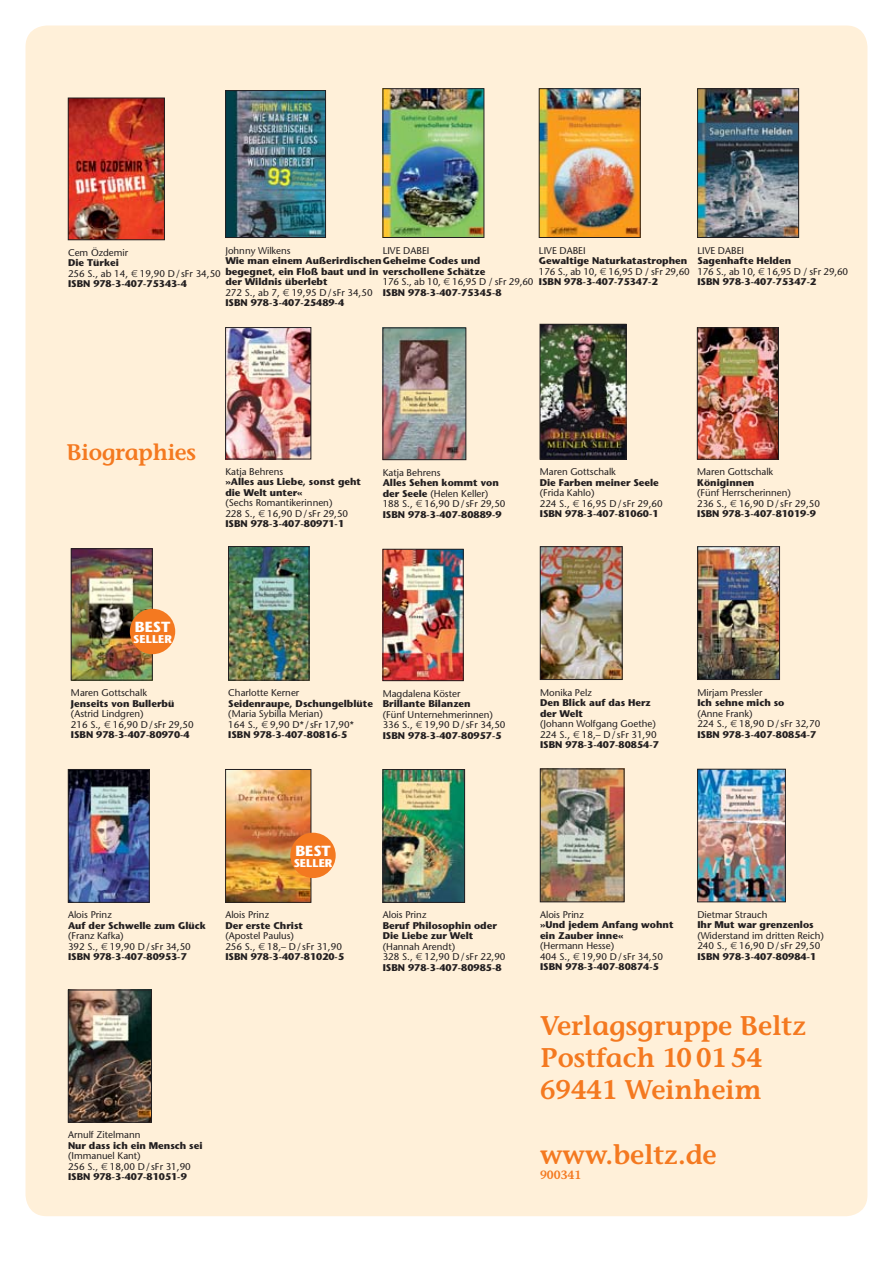
<style>
.page{position:relative;width:893px;height:1263px;background:#fff}
.page>*{position:absolute;margin:0;border:0;box-sizing:border-box;transform-origin:0 0}
.t1{font:600 27px/32.4px "Stone Informal";color:#f47920}
.t2{font:600 22.5px "Stone Informal";letter-spacing:-.015em;color:#f47920}
.t3{font:700 14.7px "Stone Sans";color:#fff}
.t4{font:600 12px "Stone Informal";color:#f47920}
.t5{font:700 11.25px "Stone Sans";color:#fff}
.t6{font:9.75px/10.5px "Stone Sans";color:#231f20}
.t7{font:700 9.75px/10.5px "Stone Sans";color:#231f20}
.s1{font-weight:400}
.s2{font-family:"Euro Signs BQ";font-weight:400}
.s3{font-family:"Euro Signs BQ"}
.s4{font-weight:700}
</style>
<div class="page">
<div style="left:26px;top:26px;width:841px;height:1190px;background:#fff0d9;border-radius:21px"></div>
<img style="left:70px;top:100px;width:93px;height:138px">
<div style="left:68px;top:98px;width:97px;height:142px;border:1px solid #231f20"></div>
<img style="left:227px;top:92px;width:97px;height:144px">
<div style="left:225px;top:90px;width:101px;height:148px;border:1px solid #231f20"></div>
<img style="left:541px;top:90px;width:97px;height:146px">
<div style="left:539px;top:88px;width:101px;height:150px;border:1px solid #231f20"></div>
<img style="left:699px;top:90px;width:98px;height:146px">
<div style="left:697px;top:88px;width:102px;height:150px;border:1px solid #231f20"></div>
<img style="left:385px;top:90px;width:97px;height:146px">
<div style="left:383px;top:88px;width:101px;height:150px;border:1px solid #231f20"></div>
<img style="left:385px;top:771px;width:78px;height:130px">
<div style="left:383px;top:769px;width:82px;height:134px;border:1px solid #231f20"></div>
<img style="left:385px;top:330px;width:79px;height:128px">
<div style="left:383px;top:328px;width:83px;height:132px;border:1px solid #231f20"></div>
<img style="left:227px;top:329px;width:82px;height:128px">
<div style="left:225px;top:327px;width:86px;height:132px;border:1px solid #231f20"></div>
<img style="left:230px;top:548px;width:77px;height:130px">
<div style="left:228px;top:546px;width:81px;height:134px;border:1px solid #231f20"></div>
<img style="left:385px;top:551px;width:76px;height:128px">
<div style="left:383px;top:549px;width:80px;height:132px;border:1px solid #231f20"></div>
<img style="left:542px;top:326px;width:82px;height:131px">
<div style="left:540px;top:324px;width:86px;height:135px;border:1px solid #231f20"></div>
<img style="left:699px;top:330px;width:78px;height:127px">
<div style="left:697px;top:328px;width:82px;height:131px;border:1px solid #231f20"></div>
<img style="left:699px;top:548px;width:79px;height:130px">
<div style="left:697px;top:546px;width:83px;height:134px;border:1px solid #231f20"></div>
<img style="left:70px;top:771px;width:77px;height:129px">
<div style="left:68px;top:769px;width:81px;height:133px;border:1px solid #231f20"></div>
<img style="left:542px;top:548px;width:78px;height:130px">
<div style="left:540px;top:546px;width:82px;height:134px;border:1px solid #231f20"></div>
<img style="left:227px;top:771px;width:82px;height:129px">
<div style="left:225px;top:769px;width:86px;height:133px;border:1px solid #231f20"></div>
<div style="left:290px;top:833px;width:46px;height:45px;background:#f47920;border-radius:50%"></div>
<img style="left:73px;top:550px;width:78px;height:128px">
<div style="left:71px;top:548px;width:82px;height:132px;border:1px solid #231f20"></div>
<div style="left:130px;top:609px;width:45px;height:45px;background:#f47920;border-radius:50%"></div>
<img style="left:542px;top:771px;width:80px;height:129px">
<div style="left:540px;top:769px;width:84px;height:133px;border:1px solid #231f20"></div>
<img style="left:699px;top:771px;width:85px;height:129px">
<div style="left:697px;top:769px;width:89px;height:133px;border:1px solid #231f20"></div>
<img style="left:70px;top:992px;width:80px;height:128px">
<div style="left:68px;top:990px;width:84px;height:132px;border:1px solid #231f20"></div>
<p class="t6" style="left:225px;top:246px;width:67px">Johnny Wilkens</p>
<p class="t7" style="left:225px;top:256px;width:261px">Wie man einem AußerirdischenGeheime Codes und begegnet, ein Floß baut und in verschollene Schätze der Wildnis überlebt<br><span class="s1">272 S., ab 7,</span> <span class="s2">E</span> <span class="s1">19,95 D / sFr 34,50<br></span>ISBN 978-3-407-25489-4</p>
<p class="t6" style="left:383px;top:246px;width:48px">LIVE DABEI</p>
<p class="t6" style="left:383px;top:277px;width:152px">176 S., ab 10, <span class="s3">E</span> 16,95 D / sFr 29,60<br><span class="s4">ISBN 978-3-407-75345-8</span></p>
<p class="t6" style="left:539px;top:246px;width:48px">LIVE DABEI</p>
<p class="t7" style="left:539px;top:256px;width:152px">Gewaltige Naturkatastrophen<br><span class="s1">176 S., ab 10,</span> <span class="s2">E</span> <span class="s1">16,95 D / sFr 29,60<br></span>ISBN 978-3-407-75347-2</p>
<p class="t6" style="left:68px;top:248px;width:62px">Cem Özdemir</p>
<p class="t7" style="left:68px;top:259px;width:154px">Die Türkei<br><span class="s1">256 S., ab 14,</span> <span class="s2">E</span> <span class="s1">19,90 D / sFr 34,50<br></span>ISBN 978-3-407-75343-4</p>
<p class="t6" style="left:697px;top:246px;width:48px">LIVE DABEI</p>
<p class="t7" style="left:697px;top:256px;width:152px">Sagenhafte Helden<br><span class="s1">176 S., ab 10,</span> <span class="s2">E</span> <span class="s1">16,95 D / sFr 29,60<br></span>ISBN 978-3-407-75347-2</p>
<h2 class="t2" style="left:66px;top:443px;width:131px">Biographies</h2>
<p class="t6" style="left:225px;top:467px;width:59px">Katja Behrens</p>
<p class="t7" style="left:225px;top:478px;width:137px">»Alles aus Liebe, sonst geht die Welt unter«</p>
<p class="t6" style="left:225px;top:499px;width:124px">(Sechs Romantikerinnen)<br>228 S., <span class="s3">E</span> 16,90 D / sFr 29,50<br><span class="s4">ISBN 978-3-407-80971-1</span></p>
<p class="t6" style="left:383px;top:468px;width:59px">Katja Behrens</p>
<p class="t7" style="left:383px;top:479px;width:124px">Alles Sehen kommt von der Seele <span class="s1">(Helen Keller)<br>188 S.,</span> <span class="s2">E</span> <span class="s1">16,90 D / sFr 29,50<br></span>ISBN 978-3-407-80889-9</p>
<p class="t6" style="left:540px;top:468px;width:78px">Maren Gottschalk</p>
<p class="t7" style="left:540px;top:478px;width:120px">Die Farben meiner Seele</p>
<p class="t6" style="left:540px;top:489px;width:124px">(Frida Kahlo)<br>224 S., <span class="s3">E</span> 16,95 D / sFr 29,60<br><span class="s4">ISBN 978-3-407-81060-1</span></p>
<p class="t6" style="left:697px;top:468px;width:78px">Maren Gottschalk</p>
<p class="t7" style="left:697px;top:478px;width:59px">Königinnen</p>
<p class="t6" style="left:697px;top:489px;width:124px">(Fünf Herrscherinnen)<br>236 S., <span class="s3">E</span> 16,90 D / sFr 29,50<br><span class="s4">ISBN 978-3-407-81019-9</span></p>
<h3 class="t3" style="left:135px;top:621px;width:37px">BEST</h3>
<p class="t5" style="left:133px;top:634px;width:40px">SELLER</p>
<p class="t6" style="left:71px;top:689px;width:78px">Maren Gottschalk</p>
<p class="t7" style="left:71px;top:699px;width:105px">Jenseits von Bullerbü</p>
<p class="t6" style="left:71px;top:710px;width:124px">(Astrid Lindgren)<br>216 S., <span class="s3">E</span> 16,90 D / sFr 29,50<br><span class="s4">ISBN 978-3-407-80970-4</span></p>
<p class="t6" style="left:228px;top:689px;width:73px">Charlotte Kerner</p>
<p class="t7" style="left:228px;top:699px;width:146px">Seidenraupe, Dschungelblüte</p>
<p class="t6" style="left:228px;top:710px;width:127px">(Maria Sybilla Merian)<br>164 S., <span class="s3">E</span> 9,90 D* / sFr 17,90*<br><span class="s4">ISBN 978-3-407-80816-5</span></p>
<p class="t6" style="left:383px;top:689px;width:79px">Magdalena Köster</p>
<p class="t7" style="left:383px;top:700px;width:89px">Brillante Bilanzen</p>
<p class="t6" style="left:383px;top:710px;width:124px">(Fünf Unternehmerinnen)<br>336 S., <span class="s3">E</span> 19,90 D / sFr 34,50<br><span class="s4">ISBN 978-3-407-80957-5</span></p>
<p class="t6" style="left:540px;top:688px;width:53px">Monika Pelz</p>
<p class="t7" style="left:540px;top:698px;width:112px">Den Blick auf das Herz der Welt</p>
<p class="t6" style="left:540px;top:719px;width:120px">(Johann Wolfgang Goethe)<br>224 S., <span class="s3">E</span> 18,– D / sFr 31,90<br><span class="s4">ISBN 978-3-407-80854-7</span></p>
<p class="t6" style="left:697px;top:688px;width:67px">Mirjam Pressler</p>
<p class="t7" style="left:697px;top:698px;width:89px">Ich sehne mich so</p>
<p class="t6" style="left:697px;top:709px;width:124px">(Anne Frank)<br>224 S., <span class="s3">E</span> 18,90 D / sFr 32,70<br><span class="s4">ISBN 978-3-407-80854-7</span></p>
<p class="t6" style="left:68px;top:911px;width:45px">Alois Prinz</p>
<p class="t7" style="left:68px;top:921px;width:139px">Auf der Schwelle zum Glück</p>
<p class="t6" style="left:68px;top:932px;width:124px">(Franz Kafka)<br>392 S., <span class="s3">E</span> 19,90 D / sFr 34,50<br><span class="s4">ISBN 978-3-407-80953-7</span></p>
<h3 class="t3" style="left:295px;top:845px;width:37px">BEST</h3>
<p class="t5" style="left:294px;top:858px;width:40px">SELLER</p>
<p class="t6" style="left:225px;top:911px;width:45px">Alois Prinz</p>
<p class="t7" style="left:225px;top:921px;width:79px">Der erste Christ</p>
<p class="t6" style="left:225px;top:932px;width:120px">(Apostel Paulus)<br>256 S., <span class="s3">E</span> 18,– D / sFr 31,90<br><span class="s4">ISBN 978-3-407-81020-5</span></p>
<p class="t6" style="left:383px;top:911px;width:45px">Alois Prinz</p>
<p class="t7" style="left:383px;top:921px;width:116px">Beruf Philosophin oder<br>Die Liebe zur Welt</p>
<p class="t6" style="left:383px;top:942px;width:124px">(Hannah Arendt)<br>328 S., <span class="s3">E</span> 12,90 D / sFr 22,90<br><span class="s4">ISBN 978-3-407-80985-8</span></p>
<p class="t6" style="left:540px;top:910px;width:45px">Alois Prinz</p>
<p class="t7" style="left:540px;top:921px;width:135px">»Und jedem Anfang wohnt ein Zauber inne«</p>
<p class="t6" style="left:540px;top:942px;width:124px">(Hermann Hesse)<br>404 S., <span class="s3">E</span> 19,90 D / sFr 34,50<br><span class="s4">ISBN 978-3-407-80874-5</span></p>
<p class="t6" style="left:697px;top:910px;width:72px">Dietmar Strauch</p>
<p class="t7" style="left:697px;top:921px;width:118px">Ihr Mut war grenzenlos</p>
<p class="t6" style="left:697px;top:931px;width:128px">(Widerstand im dritten Reich)<br>240 S., <span class="s3">E</span> 16,90 D / sFr 29,50<br><span class="s4">ISBN 978-3-407-80984-1</span></p>
<p class="t6" style="left:68px;top:1131px;width:74px">Arnulf Zitelmann</p>
<p class="t7" style="left:68px;top:1141px;width:136px">Nur dass ich ein Mensch sei</p>
<p class="t6" style="left:68px;top:1152px;width:124px">(Immanuel Kant)<br>256 S., <span class="s3">E</span> 18,00 D / sFr 31,90<br><span class="s4">ISBN 978-3-407-81051-9</span></p>
<h1 class="t1" style="left:540px;top:1012px;width:268px">Verlagsgruppe Beltz<br>Postfach 10 01 54<br>69441 Weinheim</h1>
<h1 class="t1" style="left:540px;top:1141px;width:178px">www.beltz.de</h1>
<p class="t4" style="left:540px;top:1170px;width:43px">900341</p>
</div>
